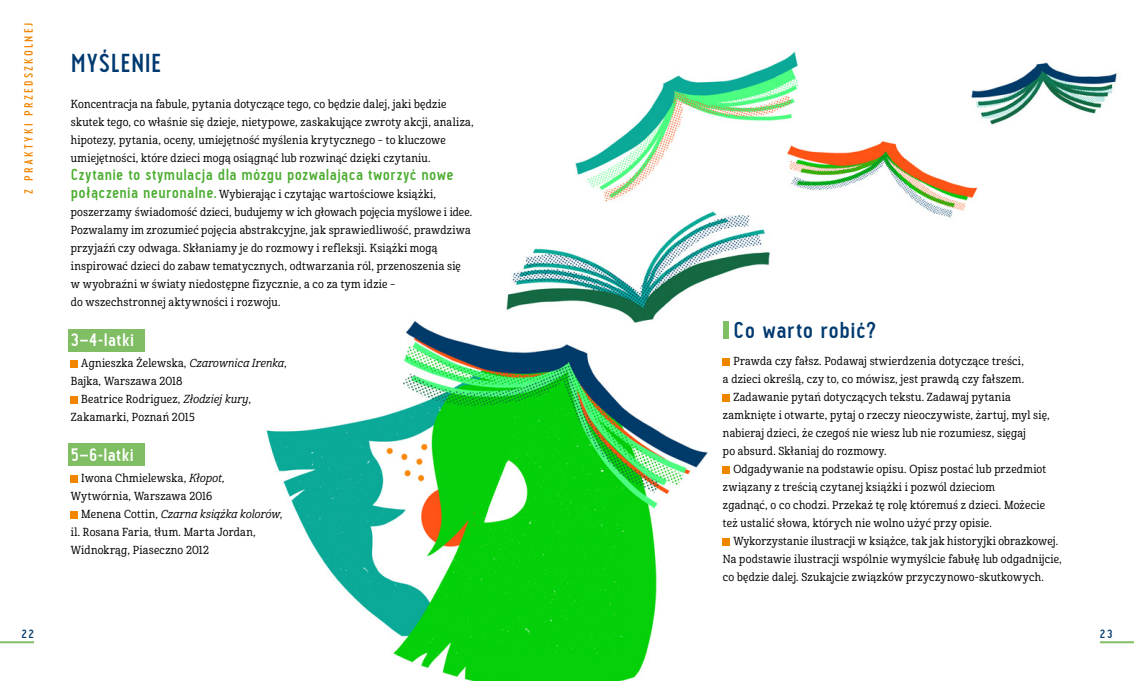
<style>
.page{position:relative;width:1134px;height:681px;background:#fff}
.page>*{position:absolute;margin:0;border:0;box-sizing:border-box;transform-origin:0 0}
.t1{font:700 26px "Pekora";color:#003a70}
.t2{font:700 23px "Pekora";letter-spacing:.02em;color:#003a70}
.t3{font:700 18px "Pekora";letter-spacing:.025em;color:#fff}
.t4{font:700 16px "Pekora";letter-spacing:.02em;color:#4cad31}
.t5{font:700 12px "Pekora";letter-spacing:.19em;color:#f18500}
.t6{font:700 12px "Pekora";color:#003a70}
.t7{font:11.3px/18px "Cabrito Con Med";letter-spacing:.02em;color:#000}
.t8{font:11.3px "Cabrito Con Med It";letter-spacing:.005em;color:#000}
.s1{font-family:"Pekora";font-weight:700;font-size:16px;color:#4cad31}
.s2{font-family:"Cabrito Con Med It"}
.s3{font-family:"Cabrito Con Med"}
</style>
<div class="page">
<img style="left:266px;top:51px;width:868px;height:629px">
<div style="left:723px;top:321px;width:6px;height:17px;background:#80be63"></div>
<div style="left:723px;top:358px;width:7px;height:7px;background:#f18500"></div>
<div style="left:723px;top:394px;width:7px;height:7px;background:#f18500"></div>
<div style="left:723px;top:466px;width:7px;height:7px;background:#f18500"></div>
<div style="left:723px;top:538px;width:7px;height:7px;background:#f18500"></div>
<div style="left:68px;top:329px;width:77px;height:22px;background:#80be63"></div>
<div style="left:68px;top:443px;width:77px;height:23px;background:#80be63"></div>
<div style="left:71px;top:360px;width:7px;height:7px;background:#f18500"></div>
<div style="left:71px;top:396px;width:7px;height:7px;background:#f18500"></div>
<div style="left:71px;top:475px;width:7px;height:7px;background:#f18500"></div>
<div style="left:71px;top:511px;width:7px;height:7px;background:#f18500"></div>
<hr style="left:1100px;top:641px;width:34px;height:2px;background:#80be63">
<hr style="left:0;top:641px;width:34px;height:2px;background:#80be63">
<p class="t5" style="left:22px;top:193px;width:171px;rotate:-90deg">z praktyki przedszkolnej</p>
<h1 class="t1" style="left:71px;top:49px;width:40px">Myślenie</h1>
<p class="t7" style="left:71px;top:95px;width:404px">Koncentracja na fabule, pytania dotyczące tego, co będzie dalej, jaki będzie skutek tego, co właśnie się dzieje, nietypowe, zaskakujące zwroty akcji, analiza, hipotezy, pytania, oceny, umiejętność myślenia krytycznego – to kluczowe umiejętności, które dzieci mogą osiągnąć lub rozwinąć dzięki czytaniu.</p>
<h3 class="t4" style="left:71px;top:166px;width:384px">Czytanie to stymulacja dla mózgu pozwalająca tworzyć nowe</h3>
<p class="t7" style="left:71px;top:185px;width:403px"><span class="s1">połączenia neuronalne.</span> Wybierając i czytając wartościowe książki, poszerzamy świadomość dzieci, budujemy w ich głowach pojęcia myślowe i idee.<br>Pozwalamy im zrozumieć pojęcia abstrakcyjne, jak sprawiedliwość, prawdziwa przyjaźń czy odwaga. Skłaniamy je do rozmowy i refleksji. Książki mogą inspirować dzieci do zabaw tematycznych, odtwarzania ról, przenoszenia się w wyobraźni w światy niedostępne fizycznie, a co za tym idzie –<br>do wszechstronnej aktywności i rozwoju.</p>
<h3 class="t3" style="left:71px;top:330px;width:65px">3–4-latki</h3>
<p class="t7" style="left:81px;top:354px;width:207px">Agnieszka Żelewska, <span class="s2">Czarownica Irenka</span>,</p>
<p class="t7" style="left:71px;top:372px;width:113px">Bajka, Warszawa 2018</p>
<p class="t7" style="left:81px;top:390px;width:171px">Beatrice Rodriguez, <span class="s2">Złodziej kury</span>,</p>
<p class="t7" style="left:71px;top:408px;width:125px">Zakamarki, Poznań 2015</p>
<h3 class="t3" style="left:71px;top:445px;width:65px">5–6-latki</h3>
<p class="t7" style="left:71px;top:469px;width:155px;text-indent:10px">Iwona Chmielewska, <span class="s2">Kłopot</span>,<br>Wytwórnia, Warszawa 2016</p>
<p class="t8" style="left:81px;top:507px;width:203px"><span class="s3">Menena Cottin,</span> Czarna książka kolorów<span class="s3">,</span></p>
<p class="t7" style="left:71px;top:523px;width:186px">il. Rosana Faria, tłum. Marta Jordan,<br>Widnokrąg, Piaseczno 2012</p>
<h2 class="t2" style="left:734px;top:317px;width:144px">Co warto robić?</h2>
<p class="t7" style="left:733px;top:352px;width:292px">Prawda czy fałsz. Podawaj stwierdzenia dotyczące treści,</p>
<p class="t7" style="left:723px;top:370px;width:303px">a dzieci określą, czy to, co mówisz, jest prawdą czy fałszem.</p>
<p class="t7" style="left:733px;top:388px;width:279px">Zadawanie pytań dotyczących tekstu. Zadawaj pytania</p>
<p class="t7" style="left:723px;top:406px;width:328px">zamknięte i otwarte, pytaj o rzeczy nieoczywiste, żartuj, myl się,</p>
<p class="t7" style="left:723px;top:424px;width:304px">nabieraj dzieci, że czegoś nie wiesz lub nie rozumiesz, sięgaj</p>
<p class="t7" style="left:723px;top:442px;width:165px">po absurd. Skłaniaj do rozmowy.</p>
<p class="t7" style="left:733px;top:460px;width:314px">Odgadywanie na podstawie opisu. Opisz postać lub przedmiot</p>
<p class="t7" style="left:723px;top:478px;width:273px">związany z treścią czytanej książki i pozwól dzieciom</p>
<p class="t7" style="left:723px;top:496px;width:324px">zgadnąć, o co chodzi. Przekaż tę rolę któremuś z dzieci. Możecie</p>
<p class="t7" style="left:723px;top:514px;width:270px">też ustalić słowa, których nie wolno użyć przy opisie.</p>
<p class="t7" style="left:733px;top:532px;width:326px">Wykorzystanie ilustracji w książce, tak jak historyjki obrazkowej.</p>
<p class="t7" style="left:723px;top:550px;width:340px">Na podstawie ilustracji wspólnie wymyślcie fabułę lub odgadnijcie,</p>
<p class="t7" style="left:723px;top:568px;width:322px">co będzie dalej. Szukajcie związków przyczynowo-skutkowych.</p>
<p class="t6" style="left:21px;top:627px;width:14px">22</p>
<p class="t6" style="left:1100px;top:627px;width:14px">23</p>
</div>
